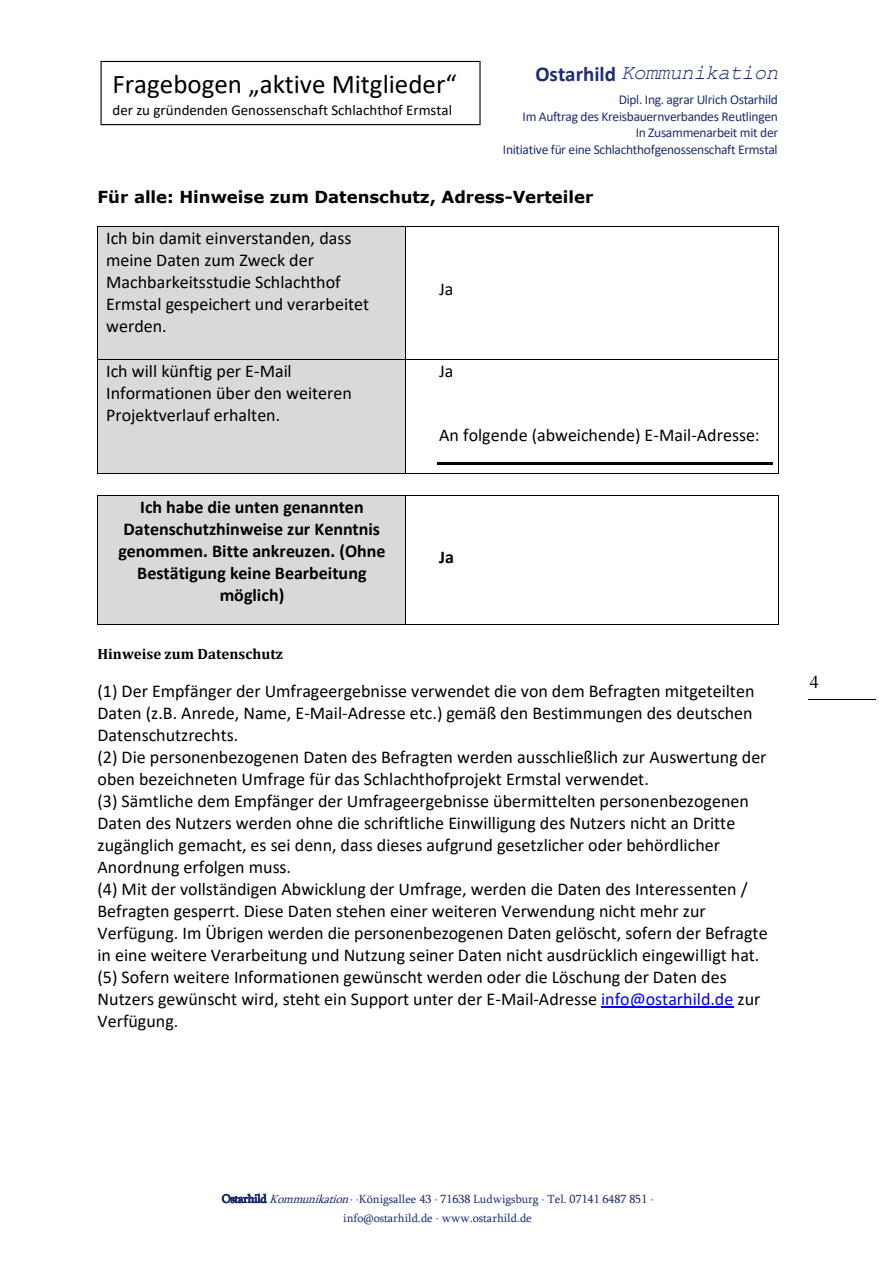
<style>
.page{position:relative;width:893px;height:1263px;background:#fff}
.page>*{position:absolute;margin:0;border:0;box-sizing:border-box;transform-origin:0 0}
.t1{font:27px "Calibri";color:#000}
.t2{font:italic 21px "Courier New";letter-spacing:-.025em;color:#202c72}
.t3{font:18px/21.9px "Calibri";color:#000}
.t4{font:700 18px/21.9px "Calibri";color:#000;text-align:center}
.t5{font:18px "Times New Roman";color:#000}
.t6{font:700 16.5px "Verdana";color:#000}
.t7{font:15px "Calibri";color:#000}
.t8{font:700 15px "Cambria";color:#000}
.t9{font:13.5px/16.5px "Calibri";letter-spacing:-.02em;color:#202c72;text-align:right}
.t10{font:12px/18.9px "Sylfaen";color:#202c72;text-align:center}
.s1{font-family:"Calibri";font-weight:700;font-style:normal}
.s2{color:#00f}
.s3{font-style:italic}
</style>
<div class="page">
<div style="left:101px;top:61px;width:380px;height:64px;border:1px solid #000"></div>
<hr style="left:808px;top:699px;width:67px;height:1px;background:#000">
<div style="left:98px;top:227px;width:308px;height:132px;background:#d9d9d9"></div>
<hr style="left:98px;top:226px;width:308px;height:1px;background:#000">
<hr style="left:406px;top:226px;width:372px;height:1px;background:#000">
<hr style="left:98px;top:227px;width:1px;height:132px;background:#000">
<hr style="left:406px;top:227px;width:1px;height:132px;background:#000">
<hr style="left:778px;top:227px;width:1px;height:132px;background:#000">
<div style="left:98px;top:360px;width:308px;height:113px;background:#d9d9d9"></div>
<hr style="left:437px;top:462px;width:335px;height:3px;background:#000">
<hr style="left:98px;top:359px;width:308px;height:1px;background:#000">
<hr style="left:406px;top:359px;width:372px;height:1px;background:#000">
<hr style="left:98px;top:360px;width:1px;height:113px;background:#000">
<hr style="left:98px;top:473px;width:308px;height:1px;background:#000">
<hr style="left:406px;top:360px;width:1px;height:113px;background:#000">
<hr style="left:406px;top:473px;width:372px;height:1px;background:#000">
<hr style="left:778px;top:360px;width:1px;height:113px;background:#000">
<hr style="left:601px;top:1007px;width:133px;height:1px;background:#00f">
<div style="left:98px;top:496px;width:308px;height:128px;background:#d9d9d9"></div>
<hr style="left:98px;top:495px;width:308px;height:1px;background:#000">
<hr style="left:406px;top:495px;width:372px;height:1px;background:#000">
<hr style="left:98px;top:496px;width:1px;height:128px;background:#000">
<hr style="left:98px;top:624px;width:308px;height:1px;background:#000">
<hr style="left:406px;top:496px;width:1px;height:128px;background:#000">
<hr style="left:406px;top:624px;width:372px;height:1px;background:#000">
<hr style="left:778px;top:496px;width:1px;height:128px;background:#000">
<h1 class="t1" style="left:112px;top:65px;width:346px">Fragebogen „aktive Mitglieder“</h1>
<p class="t7" style="left:112px;top:99px;width:341px">der zu gründenden Genossenschaft Schlachthof Ermstal</p>
<p class="t2" style="left:535px;top:58px;width:244px"><span class="s1">Ostarhild</span> Kommunikation</p>
<p class="t9" style="left:503px;top:91px;width:277px">Dipl. Ing. agrar Ulrich Ostarhild<br>Im Auftrag des Kreisbauernverbandes Reutlingen<br>In Zusammenarbeit mit der<br>Initiative für eine Schlachthofgenossenschaft Ermstal</p>
<p class="t6" style="left:98px;top:185px;width:497px">Für alle: Hinweise zum Datenschutz, Adress-Verteiler</p>
<p class="t3" style="left:106px;top:227px;width:265px">Ich bin damit einverstanden, dass meine Daten zum Zweck der<br>Machbarkeitsstudie Schlachthof<br>Ermstal gespeichert und verarbeitet werden.</p>
<p class="t3" style="left:439px;top:277px;width:16px">Ja</p>
<p class="t3" style="left:106px;top:359px;width:247px">Ich will künftig per E-Mail<br>Informationen über den weiteren<br>Projektverlauf erhalten.</p>
<p class="t3" style="left:439px;top:360px;width:16px">Ja</p>
<p class="t3" style="left:439px;top:423px;width:322px">An folgende (abweichende) E-Mail-Adresse:</p>
<p class="t4" style="left:118px;top:496px;width:269px">Ich habe die unten genannten<br>Datenschutzhinweise zur Kenntnis genommen. Bitte ankreuzen. (Ohne<br>Bestätigung keine Bearbeitung möglich)</p>
<p class="t4" style="left:439px;top:546px;width:16px">Ja</p>
<p class="t8" style="left:98px;top:643px;width:187px">Hinweise zum Datenschutz</p>
<p class="t3" style="left:98px;top:680px;width:672px">(1) Der Empfänger der Umfrageergebnisse verwendet die von dem Befragten mitgeteilten Daten (z.B. Anrede, Name, E-Mail-Adresse etc.) gemäß den Bestimmungen des deutschen Datenschutzrechts.<br>(2) Die personenbezogenen Daten des Befragten werden ausschließlich zur Auswertung der oben bezeichneten Umfrage für das Schlachthofprojekt Ermstal verwendet.<br>(3) Sämtliche dem Empfänger der Umfrageergebnisse übermittelten personenbezogenen Daten des Nutzers werden ohne die schriftliche Einwilligung des Nutzers nicht an Dritte zugänglich gemacht, es sei denn, dass dieses aufgrund gesetzlicher oder behördlicher Anordnung erfolgen muss.<br>(4) Mit der vollständigen Abwicklung der Umfrage, werden die Daten des Interessenten / Befragten gesperrt. Diese Daten stehen einer weiteren Verwendung nicht mehr zur Verfügung. Im Übrigen werden die personenbezogenen Daten gelöscht, sofern der Befragte in eine weitere Verarbeitung und Nutzung seiner Daten nicht ausdrücklich eingewilligt hat. (5) Sofern weitere Informationen gewünscht werden oder die Löschung der Daten des Nutzers gewünscht wird, steht ein Support unter der E-Mail-Adresse <span class="s2">info@ostarhild.de</span> zur Verfügung.</p>
<p class="t5" style="left:810px;top:670px;width:10px">4</p>
<p class="t10" style="left:222px;top:1189px;width:427px">Ostarhild <span class="s3">Kommunikation</span> Königsallee 43 71638 Ludwigsburg Tel. 07141 6487 851 info@ostarhild.de www.ostarhild.de</p>
</div>
